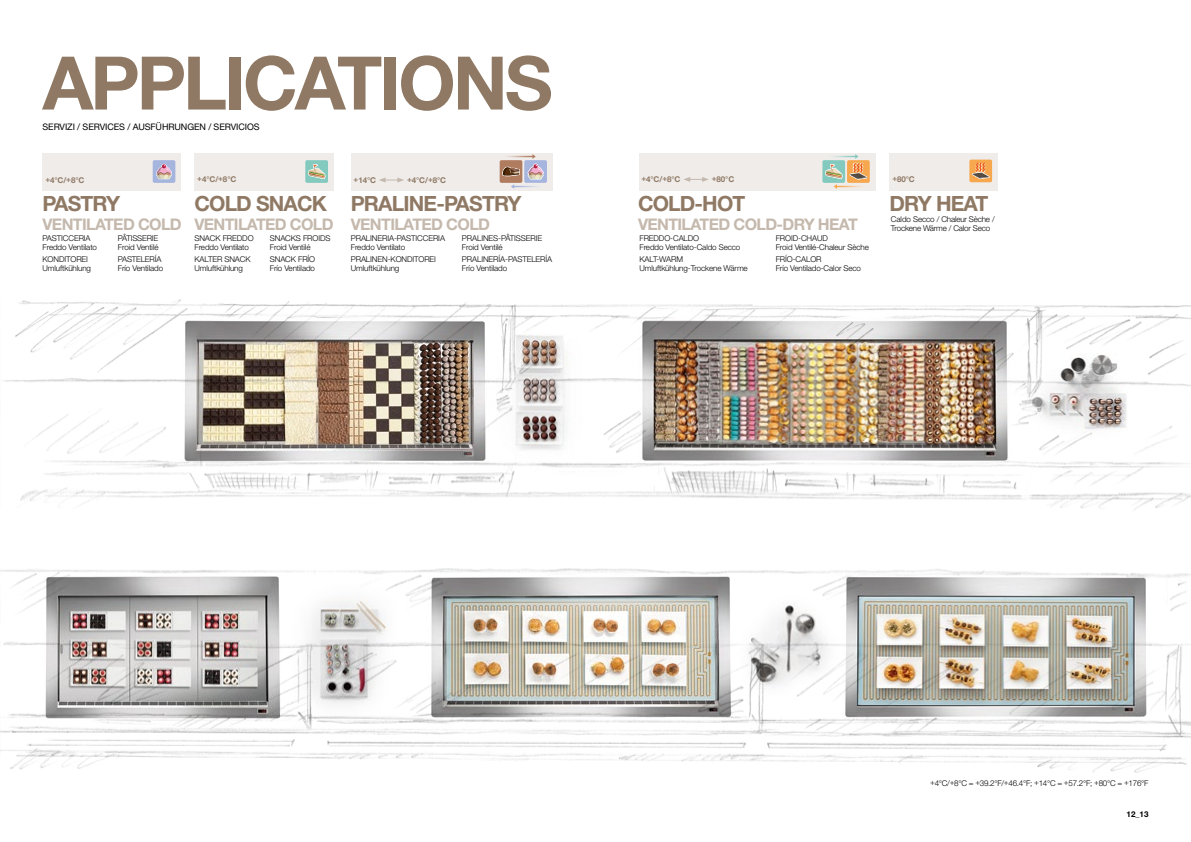
<style>
.page{position:relative;width:1191px;height:842px;background:#fff}
.page>*{position:absolute;margin:0;border:0;box-sizing:border-box;transform-origin:0 0}
.t1{font:700 74px "Helvetica Neue LT Std";letter-spacing:-.04em;color:#8f7964}
.t2{font:700 21px "Helvetica Neue LT Std";letter-spacing:-.04em;color:#8f7964}
.t3{font:700 16px "Helvetica Neue LT Std";letter-spacing:-.04em;color:#c5b9ad}
.t4{font:9px "Helvetica Neue LT Std";letter-spacing:-.01em;color:#000}
.t5{font:300 8px/9px "Helvetica Neue LT Std";letter-spacing:-.01em;color:#000}
.t6{font:300 8px "Helvetica Neue LT Std";letter-spacing:-.03em;color:#000}
.t7{font:700 8px "Helvetica Neue LT Std";color:#8f7964}
.t8{font:700 8px "Helvetica Neue LT Std";color:#000}
</style>
<div class="page">
<div style="left:194px;top:153px;width:140px;height:37px;background:#f0ecea"></div>
<div style="left:305px;top:160px;width:23px;height:23px;background:#83c9be;border-radius:2px"></div>
<svg style="left:308px;top:164px;width:17px;height:15px"></svg>
<div style="left:351px;top:153px;width:202px;height:37px;background:#f0ecea"></div>
<hr style="left:499px;top:156px;width:33px;height:1px;background:#fff">
<hr style="left:514px;top:186px;width:33px;height:1px;background:#fff">
<div style="left:524px;top:160px;width:23px;height:23px;background:#a5b5de;border-radius:2px"></div>
<svg style="left:527px;top:154px;width:17px;height:25px"></svg>
<div style="left:499px;top:160px;width:23px;height:23px;background:#b07c60;border-radius:2px"></div>
<svg style="left:502px;top:167px;width:18px;height:9px"></svg>
<svg style="left:379px;top:178px;width:25px;height:5px"></svg>
<div style="left:43px;top:153px;width:138px;height:37px;background:#f0ecea"></div>
<div style="left:153px;top:160px;width:22px;height:23px;background:#a5b5de;border-radius:2px"></div>
<svg style="left:156px;top:164px;width:16px;height:15px"></svg>
<div style="left:889px;top:153px;width:108px;height:37px;background:#f0ecea"></div>
<div style="left:969px;top:160px;width:23px;height:22px;background:#f7a74e;border-radius:2px"></div>
<svg style="left:972px;top:162px;width:17px;height:17px"></svg>
<div style="left:638px;top:153px;width:237px;height:37px;background:#f0ecea"></div>
<svg style="left:684px;top:177px;width:25px;height:5px"></svg>
<hr style="left:822px;top:156px;width:33px;height:1px;background:#fff">
<hr style="left:836px;top:186px;width:33px;height:1px;background:#fff">
<div style="left:822px;top:160px;width:23px;height:23px;background:#83c9be;border-radius:2px"></div>
<svg style="left:825px;top:164px;width:17px;height:25px"></svg>
<div style="left:847px;top:160px;width:22px;height:23px;background:#f7a74e;border-radius:2px"></div>
<svg style="left:849px;top:154px;width:18px;height:26px"></svg>
<img style="left:0;top:299px;width:1191px;height:474px">
<h1 class="t1" style="left:43px;top:37px;width:512px">APPLICATIONS</h1>
<p class="t4" style="left:43px;top:122px;width:219px">SERVIZI / SERVICES / AUSFÜHRUNGEN / SERVICIOS</p>
<p class="t7" style="left:45px;top:175px;width:41px">+4°C/+8°C</p>
<h2 class="t2" style="left:43px;top:190px;width:79px">PASTRY</h2>
<h3 class="t3" style="left:43px;top:214px;width:141px">VENTILATED COLD</h3>
<p class="t5" style="left:43px;top:234px;width:56px">PASTICCERIA<br>Freddo Ventilato</p>
<p class="t5" style="left:118px;top:234px;width:42px">PÂTISSERIE<br>Froid Ventilé</p>
<p class="t5" style="left:43px;top:254px;width:50px">KONDITOREI<br>Umluftkühlung</p>
<p class="t5" style="left:118px;top:254px;width:47px">PASTELERÍA<br>Frío Ventilado</p>
<p class="t7" style="left:197px;top:174px;width:41px">+4°C/+8°C</p>
<h2 class="t2" style="left:194px;top:190px;width:134px">COLD SNACK</h2>
<h3 class="t3" style="left:194px;top:214px;width:141px">VENTILATED COLD</h3>
<p class="t5" style="left:194px;top:234px;width:61px">SNACK FREDDO<br>Freddo Ventilato</p>
<p class="t5" style="left:270px;top:234px;width:62px">SNACKS FROIDS<br>Froid Ventilé</p>
<p class="t5" style="left:194px;top:254px;width:58px">KALTER SNACK<br>Umluftkühlung</p>
<p class="t5" style="left:270px;top:254px;width:47px">SNACK FRÍO<br>Frío Ventilado</p>
<p class="t7" style="left:354px;top:175px;width:24px">+14°C</p>
<p class="t7" style="left:407px;top:175px;width:41px">+4°C/+8°C</p>
<h2 class="t2" style="left:351px;top:190px;width:172px">PRALINE-PASTRY</h2>
<h3 class="t3" style="left:351px;top:214px;width:141px">VENTILATED COLD</h3>
<p class="t5" style="left:351px;top:234px;width:96px">PRALINERIA-PASTICCERIA<br>Freddo Ventilato</p>
<p class="t5" style="left:462px;top:234px;width:82px">PRALINES-PÂTISSERIE<br>Froid Ventilé</p>
<p class="t5" style="left:351px;top:254px;width:87px">PRALINEN-KONDITOREI<br>Umluftkühlung</p>
<p class="t5" style="left:462px;top:254px;width:92px">PRALINERÍA-PASTELERÍA<br>Frío Ventilado</p>
<p class="t7" style="left:641px;top:174px;width:41px">+4°C/+8°C</p>
<p class="t7" style="left:711px;top:174px;width:24px">+80°C</p>
<p class="t7" style="left:892px;top:174px;width:24px">+80°C</p>
<h2 class="t2" style="left:638px;top:190px;width:109px">COLD-HOT</h2>
<h3 class="t3" style="left:638px;top:214px;width:221px">VENTILATED COLD-DRY HEAT</h3>
<p class="t5" style="left:639px;top:234px;width:102px">FREDDO-CALDO<br>Freddo Ventilato-Caldo Secco</p>
<p class="t5" style="left:775px;top:234px;width:95px">FROID-CHAUD<br>Froid Ventilé-Chaleur Sèche</p>
<p class="t5" style="left:639px;top:254px;width:110px">KALT-WARM<br>Umluftkühlung-Trockene Wärme</p>
<p class="t5" style="left:775px;top:254px;width:87px">FRÍO-CALOR<br>Frío Ventilado-Calor Seco</p>
<h2 class="t2" style="left:889px;top:190px;width:100px">DRY HEAT</h2>
<p class="t5" style="left:891px;top:215px;width:105px">Caldo Secco / Chaleur Sèche /<br>Trockene Wärme / Calor Seco</p>
<p class="t6" style="left:930px;top:778px;width:220px">+4°C/+8°C = +39.2°F/+46.4°F; +14°C = +57.2°F; +80°C = +176°F</p>
<p class="t8" style="left:1126px;top:809px;width:23px">12_13</p>
</div>
